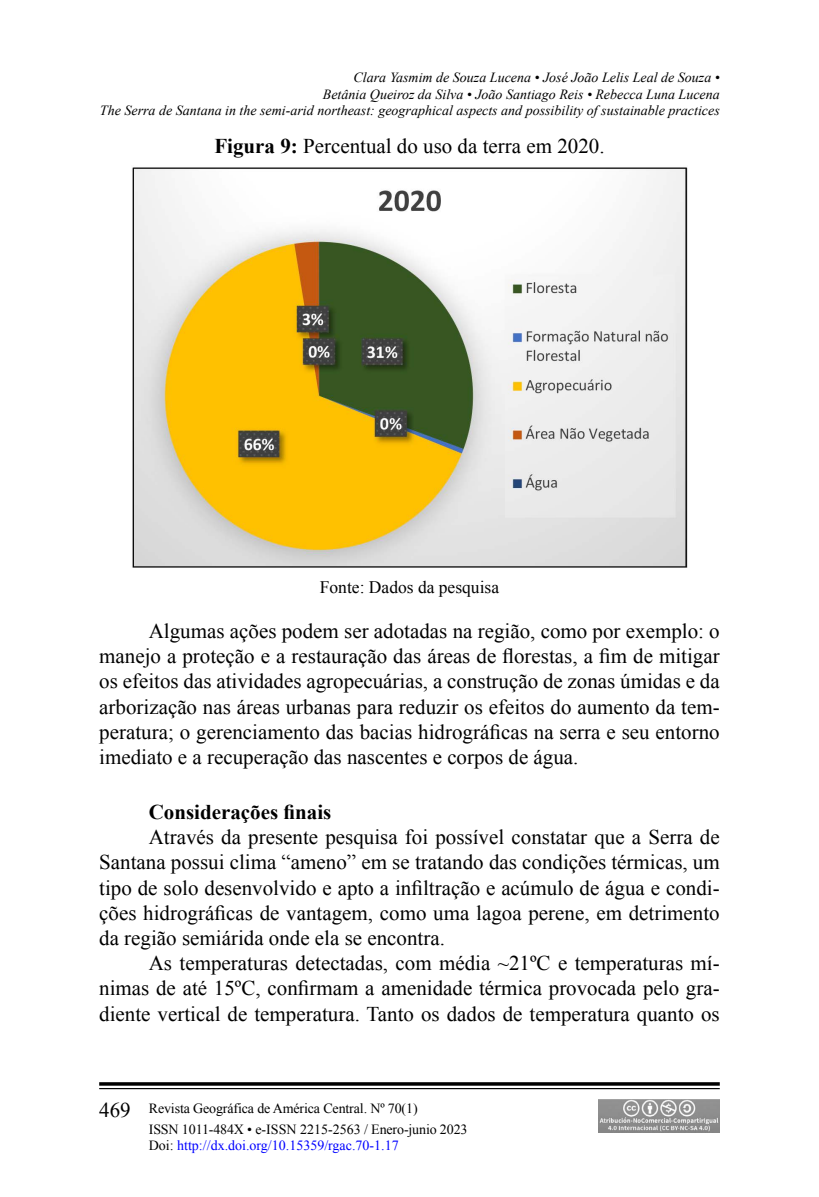
<style>
.page{position:relative;width:819px;height:1197px;background:#fff}
.page>*{position:absolute;margin:0;border:0;box-sizing:border-box;transform-origin:0 0}
.t1{font:21px/25.2px "Times New Roman";color:#000;text-align:justify}
.t2{font:700 21px "Times New Roman";color:#000}
.t3{font:17.5px "Times New Roman";color:#000}
.t4{font:italic 14px/16.8px "Times New Roman";color:#000;text-align:right}
.t5{font:14px/21px "Times New Roman";letter-spacing:-.01em;color:#000}
.t6{font:14px "Times New Roman";color:#00f}
.s1{font-weight:700}
.s2{font-size:21px}
.s3{color:#000}
</style>
<div class="page">
<svg style="left:99px;top:1082px;width:621px;height:4px;background:#1f1f1f"></svg>
<hr style="left:99px;top:1088px;width:621px;height:1px;background:#000">
<img style="left:599px;top:1099px;width:121px;height:34px">
<img style="left:132px;top:167px;width:555px;height:400px">
<p class="t4" style="left:100px;top:68px;width:621px">Clara Yasmim de Souza Lucena • José João Lelis Leal de Souza •<br>Betânia Queiroz da Silva • João Santiago Reis • Rebecca Luna Lucena<br>The Serra de Santana in the semi-arid northeast: geographical aspects and possibility of sustainable practices</p>
<p class="t1" style="left:214px;top:133px;width:392px"><span class="s1">Figura 9:</span> Percentual do uso da terra em 2020.</p>
<p class="t3" style="left:320px;top:575px;width:181px">Fonte: Dados da pesquisa</p>
<p class="t1" style="left:99px;top:618px;width:622px;text-indent:50px">Algumas ações podem ser adotadas na região, como por exemplo: o manejo a proteção e a restauração das áreas de florestas, a fim de mitigar os efeitos das atividades agropecuárias, a construção de zonas úmidas e da arborização nas áreas urbanas para reduzir os efeitos do aumento da tem&shy;peratura; o gerenciamento das bacias hidrográficas na serra e seu entorno imediato e a recuperação das nascentes e corpos de água.</p>
<p class="t2" style="left:149px;top:797px;width:184px">Considerações finais</p>
<p class="t1" style="left:99px;top:824px;width:622px;text-indent:50px">Através da presente pesquisa foi possível constatar que a Serra de Santana possui clima “ameno” em se tratando das condições térmicas, um tipo de solo desenvolvido e apto a infiltração e acúmulo de água e condi&shy;ções hidrográficas de vantagem, como uma lagoa perene, em detrimento da região semiárida onde ela se encontra.</p>
<p class="t1" style="left:99px;top:950px;width:622px;text-indent:50px">As temperaturas detectadas, com média ~21ºC e temperaturas mí&shy;nimas de até 15ºC, confirmam a amenidade térmica provocada pelo gra&shy;diente vertical de temperatura. Tanto os dados de temperatura quanto os</p>
<p class="t5" style="left:149px;top:1097px;width:320px;text-indent:-50px"><span class="s2">469</span> Revista Geográfica de América Central. Nº 70(1)<br>ISSN 1011-484X • e-ISSN 2215-2563 / Enero-junio 2023</p>
<p class="t6" style="left:149px;top:1136px;width:251px"><span class="s3">Doi:</span> http://dx.doi.org/10.15359/rgac.70-1.17</p>
</div>
